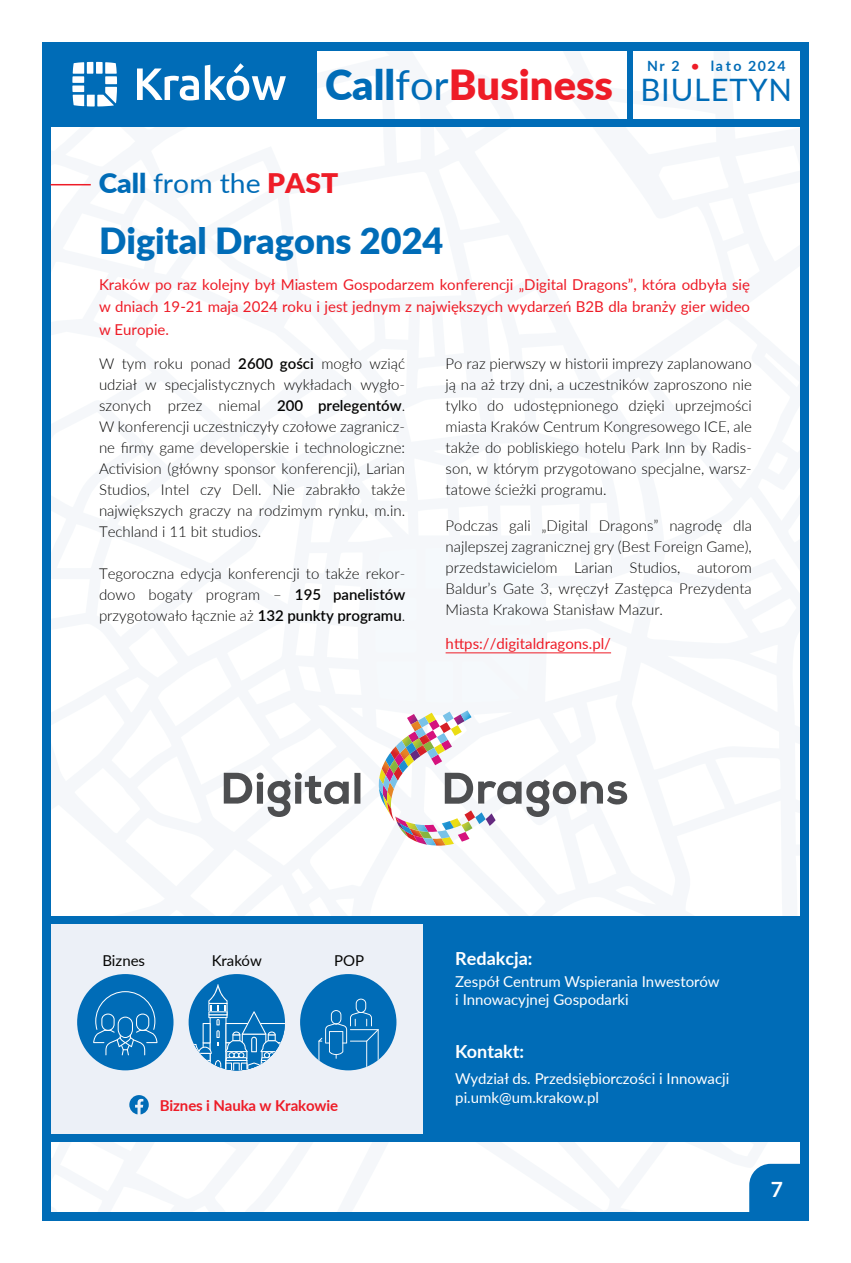
<style>
.page{position:relative;width:851px;height:1263px;background:#fff}
.page>*{position:absolute;margin:0;border:0;box-sizing:border-box;transform-origin:0 0}
.t1{font:900 41.55px "Lato";color:#ee1c27}
.t2{font:900 36px "Lato";color:#006cb7}
.t3{font:27px "Lato";color:#006cb7;scale:1.05 1}
.t4{font:700 21px "Lato";color:#fff}
.t5{font:700 18px "Lato";color:#fff}
.t6{font:300 15px/21px "Lato";color:#050504;text-align:justify}
.t7{font:15px/22.5px "Lato";color:#ee1c27;text-align:justify}
.t8{font:15px/18px "Lato";color:#fff}
.t9{font:700 15px "Lato";letter-spacing:-.01em;color:#ee1c27}
.t10{font:15px "Lato";color:#050504}
.t11{font:700 14.1px "Lato";letter-spacing:.11em;color:#006cb7}
.s1{color:#ee1c27}
.s2{color:#006cb7}
.s3{font-weight:400;color:#006cb7}
.s4{font-weight:400;font-size:30.9px;color:#006cb7}
.s5{font-weight:900}
.s6{font-weight:900;color:#ee1c27}
.s7{font-weight:600}
</style>
<div class="page">
<svg style="left:462px;top:653px;width:68px;height:1px"></svg>
<div style="left:42px;top:42px;width:274px;height:84px;background:#006cb7"></div>
<svg style="left:72px;top:62px;width:45px;height:45px"></svg>
<svg style="left:137px;top:63px;width:149px;height:38px"></svg>
<div style="left:42px;top:42px;width:766px;height:9px;background:#006cb7"></div>
<div style="left:42px;top:42px;width:9px;height:1179px;background:#006cb7"></div>
<div style="left:800px;top:42px;width:8px;height:1179px;background:#006cb7"></div>
<div style="left:42px;top:1212px;width:766px;height:9px;background:#006cb7"></div>
<div style="left:749px;top:1164px;width:51px;height:48px;background:#006cb7"></div>
<div style="left:627px;top:43px;width:5px;height:80px;background:#006cb7"></div>
<div style="left:42px;top:119px;width:764px;height:7px;background:#006cb7"></div>
<div style="left:425px;top:924px;width:380px;height:212px;background:#006cb7"></div>
<div style="left:51px;top:920px;width:372px;height:214px;background:#ecf0f7"></div>
<div style="left:43px;top:916px;width:764px;height:8px;background:#006cb7"></div>
<div style="left:43px;top:1134px;width:764px;height:7px;background:#006cb7"></div>
<div style="left:423px;top:920px;width:6px;height:218px;background:#006cb7"></div>
<div style="left:300px;top:974px;width:96px;height:96px;background:#006cb7;border-radius:50%"></div>
<svg style="left:318px;top:999px;width:60px;height:71px"></svg>
<div style="left:188px;top:974px;width:97px;height:96px;background:#006cb7;border-radius:50%"></div>
<svg style="left:189px;top:984px;width:96px;height:86px"></svg>
<div style="left:77px;top:974px;width:96px;height:96px;background:#006cb7;border-radius:50%"></div>
<svg style="left:93px;top:991px;width:64px;height:64px"></svg>
<svg style="left:129px;top:1095px;width:20px;height:19px"></svg>
<hr style="left:445px;top:652px;width:166px;height:1px;background:#ee1c27">
<hr style="left:51px;top:184px;width:40px;height:1px;background:#ee1c27">
<svg style="left:224px;top:710px;width:403px;height:136px"></svg>
<p class="t11" style="left:647px;top:55px;width:140px">Nr 2 <span class="s1">•</span> lato 2024</p>
<h1 class="t1" style="left:325px;top:54px;width:468px"><span class="s2">Call</span><span class="s3">for</span>Business <span class="s4">BIULETYN</span></h1>
<h3 class="t3" style="left:99px;top:164px;width:229px"><span class="s5">Call</span> from the <span class="s6">PAST</span></h3>
<h2 class="t2" style="left:99px;top:214px;width:346px">Digital Dragons 2024</h2>
<p class="t7" style="left:99px;top:272px;width:652px">Kraków po raz kolejny był Miastem Gospodarzem konferencji „Digital Dragons”, która odbyła się w dniach 19-21 maja 2024 roku i jest jednym z największych wydarzeń B2B dla branży gier wideo w Europie.</p>
<p class="t6" style="left:99px;top:353px;width:308px">W tym roku ponad <span class="s7">2600 gości</span> mogło wziąć udział w specjalistycznych wykładach wygło&shy;szonych przez niemal <span class="s7">200 prelegentów</span>.<br>W konferencji uczestniczyły czołowe zagranicz&shy;ne firmy game developerskie i technologiczne:<br>Activision (główny sponsor konferencji), Larian Studios, Intel czy Dell. Nie zabrakło także największych graczy na rodzimym rynku, m.in.<br>Techland i 11 bit studios.</p>
<p class="t6" style="left:99px;top:563px;width:308px">Tegoroczna edycja konferencji to także rekor&shy;dowo bogaty program – <span class="s7">195 panelistów </span>przygotowało łącznie aż <span class="s7">132 punkty programu</span>.</p>
<p class="t6" style="left:445px;top:352px;width:308px">Po raz pierwszy w historii imprezy zaplanowano ją na aż trzy dni, a uczestników zaproszono nie tylko do udostępnionego dzięki uprzejmości miasta Kraków Centrum Kongresowego ICE, ale także do pobliskiego hotelu Park Inn by Radis&shy;son, w którym przygotowano specjalne, warsz&shy;tatowe ścieżki programu.</p>
<p class="t6" style="left:445px;top:514px;width:308px">Podczas gali „Digital Dragons” nagrodę dla najlepszej zagranicznej gry (Best Foreign Game), przedstawicielom Larian Studios, autorom Baldur’s Gate 3, wręczył Zastępca Prezydenta Miasta Krakowa Stanisław Mazur.</p>
<p class="t7" style="left:445px;top:632px;width:167px">https://digitaldragons.pl/</p>
<p class="t10" style="left:102px;top:949px;width:44px">Biznes</p>
<p class="t10" style="left:212px;top:949px;width:52px">Kraków</p>
<p class="t10" style="left:334px;top:949px;width:31px">POP</p>
<p class="t9" style="left:160px;top:1094px;width:180px">Biznes i Nauka w Krakowie</p>
<p class="t5" style="left:455px;top:945px;width:79px">Redakcja:</p>
<p class="t8" style="left:455px;top:972px;width:266px">Zespół Centrum Wspierania Inwestorów i Innowacyjnej Gospodarki</p>
<p class="t5" style="left:455px;top:1038px;width:70px">Kontakt:</p>
<p class="t8" style="left:455px;top:1068px;width:275px;line-height:19.5px">Wydział ds. Przedsiębiorczości i Innowacji pi.umk@um.krakow.pl</p>
<h3 class="t4" style="left:770px;top:1174px;width:14px">7</h3>
</div>
